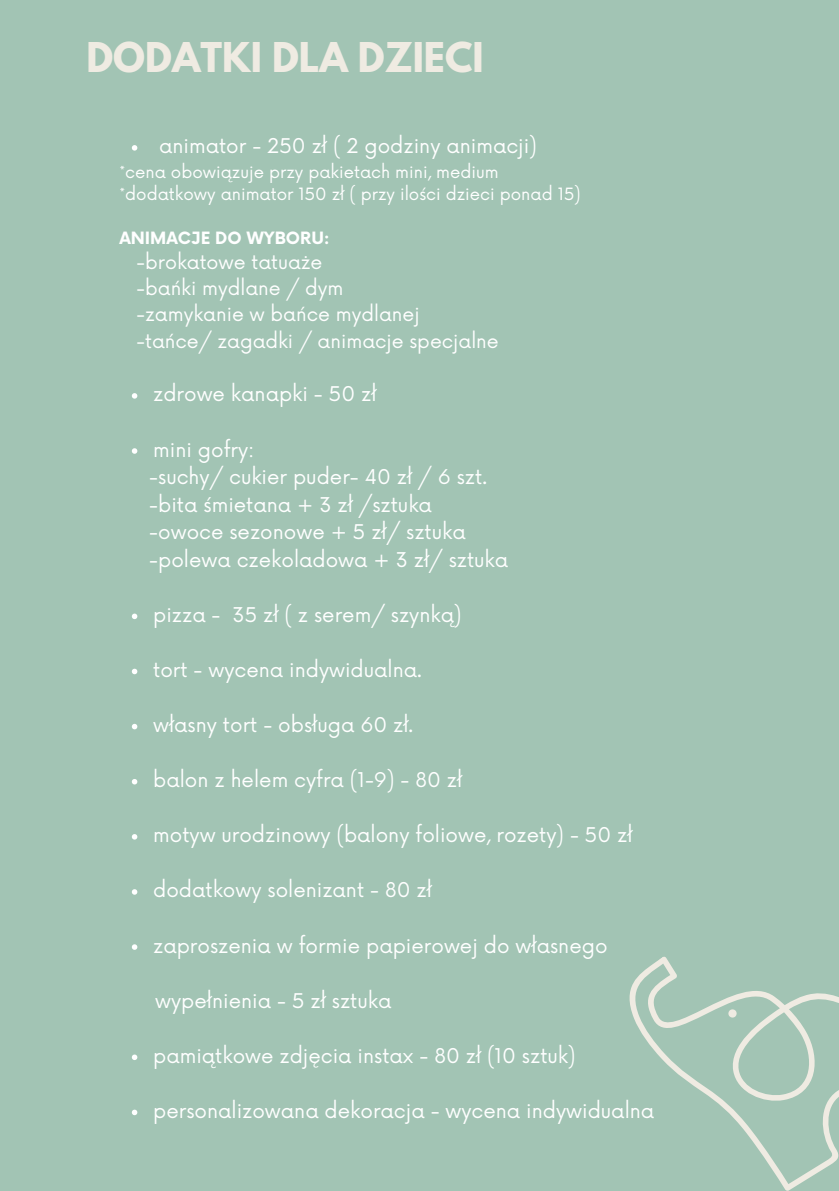
<style>
.page{position:relative;width:839px;height:1191px;background:#fff}
.page>*{position:absolute;margin:0;border:0;box-sizing:border-box;transform-origin:0 0}
.t1{font:700 36.4px "League Spartan";color:#efebe2}
.t2{font:19.8px/27.6px "Now";color:#fff}
.t3{font:19px/26.2px "Now";color:#fff}
.t4{font:16.6px "Now";color:#fff}
.t5{font:700 16.6px "Now";color:#fff}
</style>
<div class="page">
<div style="left:0;top:0;width:838px;height:1191px;background:#a2c4b4"></div>
<svg style="left:132px;top:145px;width:5px;height:6px"></svg>
<svg style="left:132px;top:393px;width:5px;height:6px"></svg>
<svg style="left:132px;top:448px;width:5px;height:6px"></svg>
<svg style="left:132px;top:614px;width:5px;height:5px"></svg>
<svg style="left:132px;top:669px;width:5px;height:5px"></svg>
<svg style="left:132px;top:724px;width:5px;height:5px"></svg>
<svg style="left:132px;top:779px;width:5px;height:5px"></svg>
<svg style="left:132px;top:834px;width:5px;height:6px"></svg>
<svg style="left:132px;top:889px;width:5px;height:6px"></svg>
<svg style="left:132px;top:944px;width:5px;height:6px"></svg>
<svg style="left:132px;top:1055px;width:5px;height:5px"></svg>
<svg style="left:132px;top:1110px;width:5px;height:5px"></svg>
<svg style="left:629px;top:956px;width:209px;height:235px"></svg>
<h2 class="t1" style="left:86px;top:39px;width:399px">DODATKI DLA DZIECI</h2>
<h1 class="t2" style="left:159px;top:133px;width:379px">animator - 250 zł ( 2 godziny animacji)</h1>
<p class="t4" style="left:119px;top:163px;width:380px">*cena obowiązuje przy pakietach mini, medium</p>
<p class="t4" style="left:119px;top:185px;width:462px">*dodatkowy animator 150 zł ( przy ilości dzieci ponad 15)</p>
<p class="t5" style="left:119px;top:229px;width:212px">ANIMACJE DO WYBORU:</p>
<p class="t3" style="left:137px;top:250px;width:284px">-brokatowe tatuaże<br>-bańki mydlane / dym -zamykanie w bańce mydlanej</p>
<h2 class="t3" style="left:137px;top:329px;width:364px">-tańce/ zagadki / animacje specjalne</h2>
<h2 class="t2" style="left:153px;top:381px;width:225px">zdrowe kanapki - 50 zł</h2>
<h2 class="t2" style="left:149px;top:437px;width:339px">mini gofry:<br>-suchy/ cukier puder- 40 zł / 6 szt.</h2>
<p class="t2" style="left:149px;top:492px;width:360px">-bita śmietana + 3 zł /sztuka -owoce sezonowe + 5 zł/ sztuka -polewa czekoladowa + 3 zł/ sztuka</p>
<p class="t2" style="left:153px;top:602px;width:69px">pizza -</p>
<p class="t2" style="left:232px;top:602px;width:230px">35 zł ( z serem/ szynką)</p>
<p class="t2" style="left:153px;top:657px;width:270px">tort - wycena indywidualna.</p>
<h2 class="t2" style="left:153px;top:712px;width:262px">własny tort - obsługa 60 zł.</h2>
<p class="t2" style="left:153px;top:767px;width:310px">balon z helem cyfra (1-9) - 80 zł</p>
<p class="t2" style="left:153px;top:822px;width:481px">motyw urodzinowy (balony foliowe, rozety) - 50 zł</p>
<p class="t2" style="left:153px;top:878px;width:280px">dodatkowy solenizant - 80 zł</p>
<p class="t2" style="left:153px;top:933px;width:456px">zaproszenia w formie papierowej do własnego</p>
<p class="t2" style="left:155px;top:988px;width:237px">wypełnienia - 5 zł sztuka</p>
<p class="t2" style="left:153px;top:1043px;width:424px">pamiątkowe zdjęcia instax - 80 zł (10 sztuk)</p>
<p class="t2" style="left:153px;top:1098px;width:502px">personalizowana dekoracja - wycena indywidualna</p>
</div>
